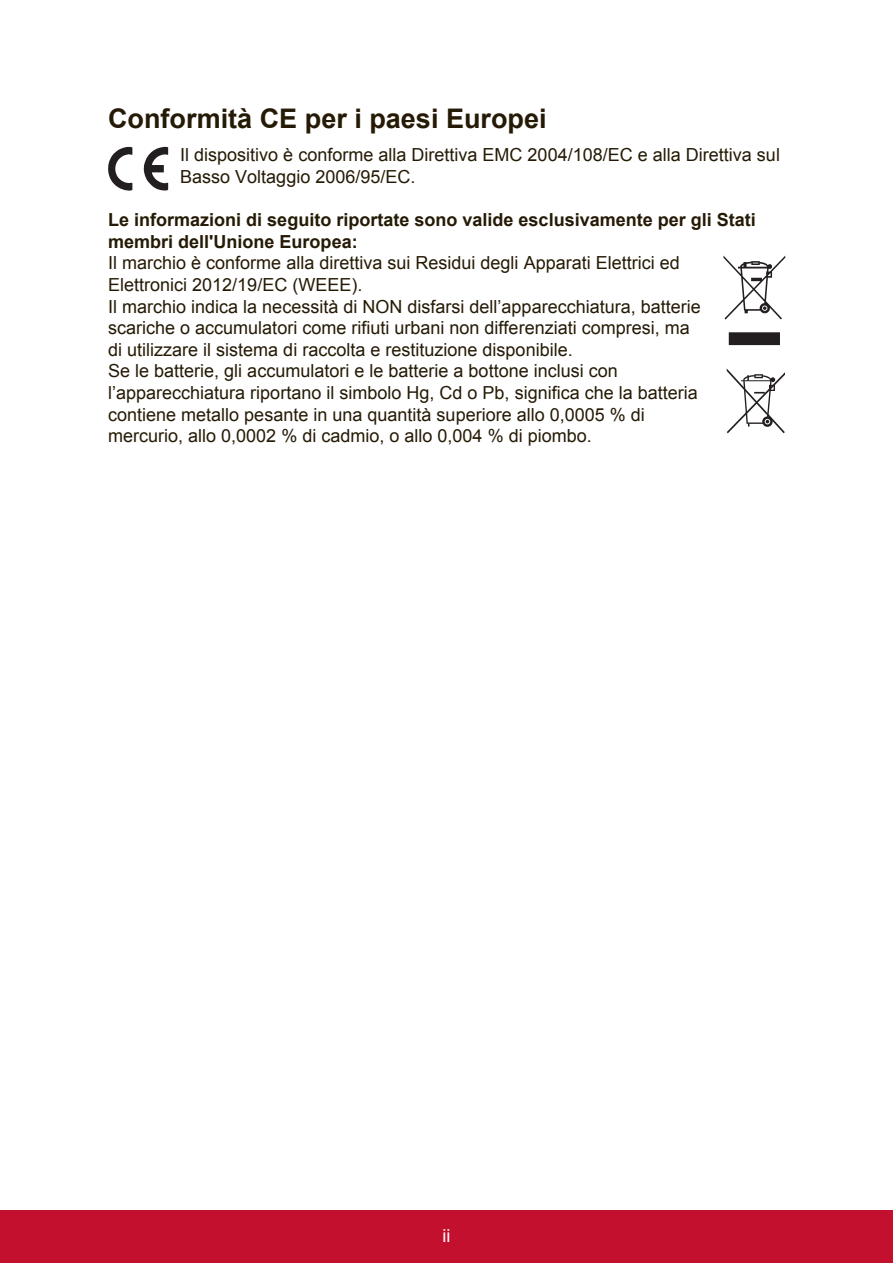
<style>
.page{position:relative;width:893px;height:1263px;background:#fff}
.page>*{position:absolute;margin:0;border:0;box-sizing:border-box;transform-origin:0 0}
.t1{font:700 27px "Arial";color:#251a05}
.t2{font:18px/21.6px "Arial";color:#251a05}
.t3{font:700 18px/21.6px "Arial";color:#251a05}
.t4{font:18px "Arial";color:#fff}
</style>
<div class="page">
<div style="left:0;top:1210px;width:892px;height:53px;background:#c3102f"></div>
<svg style="left:108px;top:147px;width:24px;height:44px"></svg>
<svg style="left:143px;top:147px;width:25px;height:44px"></svg>
<svg style="left:728px;top:332px;width:51px;height:13px"></svg>
<svg style="left:723px;top:255px;width:61px;height:64px"></svg>
<svg style="left:726px;top:368px;width:58px;height:65px"></svg>
<h1 class="t1" style="left:108px;top:100px;width:440px">Conformità CE per i paesi Europei</h1>
<p class="t2" style="left:180px;top:144px;width:601px">Il dispositivo è conforme alla Direttiva EMC 2004/108/EC e alla Direttiva sul<br>Basso Voltaggio 2006/95/EC.</p>
<p class="t3" style="left:108px;top:209px;width:649px">Le informazioni di seguito riportate sono valide esclusivamente per gli Stati membri dell'Unione Europea:</p>
<p class="t2" style="left:108px;top:252px;width:594px">Il marchio è conforme alla direttiva sui Residui degli Apparati Elettrici ed Elettronici 2012/19/EC (WEEE).<br>Il marchio indica la necessità di NON disfarsi dell’apparecchiatura, batterie scariche o accumulatori come rifiuti urbani non differenziati compresi, ma di utilizzare il sistema di raccolta e restituzione disponibile.<br>Se le batterie, gli accumulatori e le batterie a bottone inclusi con l’apparecchiatura riportano il simbolo Hg, Cd o Pb, significa che la batteria contiene metallo pesante in una quantità superiore allo 0,0005 % di mercurio, allo 0,0002 % di cadmio, o allo 0,004 % di piombo.</p>
<p class="t4" style="left:442px;top:1223px;width:9px">ii</p>
</div>
